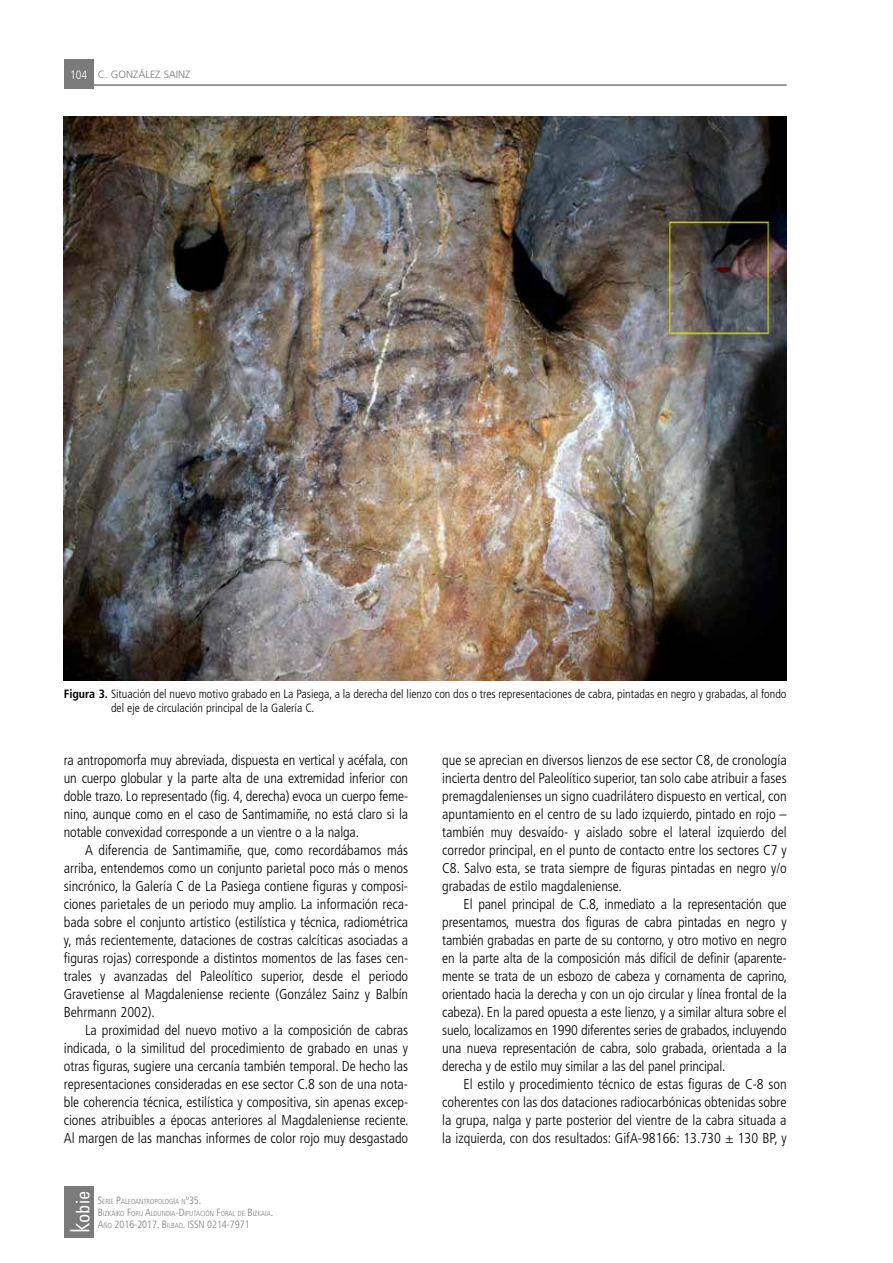
<style>
.page{position:relative;width:893px;height:1263px;background:#fff}
.page>*{position:absolute;margin:0;border:0;box-sizing:border-box;transform-origin:0 0}
.t1{font:300 condensed 26.55px "Univers";color:#fff}
.t2{font:condensed 18.6px "Univers";color:#fff}
.t3{font:300 condensed 14.25px/18px "Frutiger";color:#000;text-align:justify}
.t4{font:300 condensed 12px/13.5px "Frutiger";color:#000}
.t5{font:300 condensed 10.5px "Frutiger";color:#7c7b7b}
.t6{font:300 10.5px "Frutiger";color:#7c7b7b}
.t7{font:300 condensed 7.35px/12px "Frutiger";color:#7c7b7b}
.s1{font-stretch:condensed;font-size:12px;color:#fff}
.s2{font-weight:700}
.s3{font-size:10.5px}
.s4{font-size:7.35px}
</style>
<div class="page">
<div style="left:64px;top:60px;width:30px;height:29px;background:#7c7b7b"></div>
<div style="left:64px;top:1186px;width:30px;height:51px;background:#7c7b7b"></div>
<hr style="left:94px;top:84px;width:693px;height:2px;background:#7c7b7b">
<img style="left:64px;top:117px;width:723px;height:564px">
<p class="t6" style="left:70px;top:69px;width:122px"><span class="s1">104</span> C. GONZÁLEZ SAINZ</p>
<p class="t4" style="left:111px;top:687px;width:677px;text-indent:-47px"><span class="s2">Figura 3.</span> Situación del nuevo motivo grabado en La Pasiega, a la derecha del lienzo con dos o tres representaciones de cabra, pintadas en negro y grabadas, al fondo del eje de circulación principal de la Galería C.</p>
<p class="t3" style="left:64px;top:751px;width:346px">ra antropomorfa muy abreviada, dispuesta en vertical y acéfala, con un cuerpo globular y la parte alta de una extremidad inferior con doble trazo. Lo representado (fig. 4, derecha) evoca un cuerpo feme&shy;nino, aunque como en el caso de Santimamiñe, no está claro si la notable convexidad corresponde a un vientre o a la nalga.</p>
<p class="t3" style="left:64px;top:841px;width:346px;text-indent:21px">A diferencia de Santimamiñe, que, como recordábamos más arriba, entendemos como un conjunto parietal poco más o menos sincrónico, la Galería C de La Pasiega contiene figuras y composi&shy;ciones parietales de un periodo muy amplio. La información reca&shy;bada sobre el conjunto artístico (estilística y técnica, radiométrica y, más recientemente, dataciones de costras calcíticas asociadas a figuras rojas) corresponde a distintos momentos de las fases cen&shy;trales y avanzadas del Paleolítico superior, desde el periodo Gravetiense al Magdaleniense reciente (González Sainz y Balbín Behrmann 2002).</p>
<p class="t3" style="left:64px;top:1021px;width:346px;text-indent:21px">La proximidad del nuevo motivo a la composición de cabras indicada, o la similitud del procedimiento de grabado en unas y otras figuras, sugiere una cercanía también temporal. De hecho las representaciones consideradas en ese sector C.8 son de una nota&shy;ble coherencia técnica, estilística y compositiva, sin apenas excep&shy;ciones atribuibles a épocas anteriores al Magdaleniense reciente.<br>Al margen de las manchas informes de color rojo muy desgastado</p>
<h2 class="t2" style="left:71px;top:1223px;width:33px;rotate:-90deg">obie</h2>
<p class="t7" style="left:98px;top:1195px;width:177px"><span class="s3">S</span>ERIE <span class="s3">P</span>ALEOANTROPOLOGÍA N<span class="s3">º35.<br>B</span>IZKAIKO <span class="s3">F</span>ORU <span class="s3">A</span>LDUNDIA<span class="s3">-D</span>IPUTACIÓN <span class="s3">F</span>ORAL DE <span class="s3">B</span>IZKAIA<span class="s3">.</span></p>
<h1 class="t1" style="left:64px;top:1233px;width:12px;rotate:-90deg">k</h1>
<p class="t5" style="left:98px;top:1218px;width:153px">A<span class="s4">ÑO</span> 2016-2017. B<span class="s4">ILBAO</span>. ISSN 0214-7971</p>
<p class="t3" style="left:442px;top:751px;width:346px">que se aprecian en diversos lienzos de ese sector C8, de cronología incierta dentro del Paleolítico superior, tan solo cabe atribuir a fases premagdalenienses un signo cuadrilátero dispuesto en vertical, con apuntamiento en el centro de su lado izquierdo, pintado en rojo – también muy desvaído- y aislado sobre el lateral izquierdo del corredor principal, en el punto de contacto entre los sectores C7 y C8. Salvo esta, se trata siempre de figuras pintadas en negro y/o grabadas de estilo magdaleniense.</p>
<p class="t3" style="left:442px;top:895px;width:346px;text-indent:21px">El panel principal de C.8, inmediato a la representación que presentamos, muestra dos figuras de cabra pintadas en negro y también grabadas en parte de su contorno, y otro motivo en negro en la parte alta de la composición más difícil de definir (aparente&shy;mente se trata de un esbozo de cabeza y cornamenta de caprino, orientado hacia la derecha y con un ojo circular y línea frontal de la cabeza). En la pared opuesta a este lienzo, y a similar altura sobre el suelo, localizamos en 1990 diferentes series de grabados, incluyendo una nueva representación de cabra, solo grabada, orientada a la derecha y de estilo muy similar a las del panel principal.</p>
<p class="t3" style="left:442px;top:1075px;width:346px;text-indent:21px">El estilo y procedimiento técnico de estas figuras de C-8 son coherentes con las dos dataciones radiocarbónicas obtenidas sobre la grupa, nalga y parte posterior del vientre de la cabra situada a la izquierda, con dos resultados: GifA-98166: 13.730 ± 130 BP, y</p>
</div>
